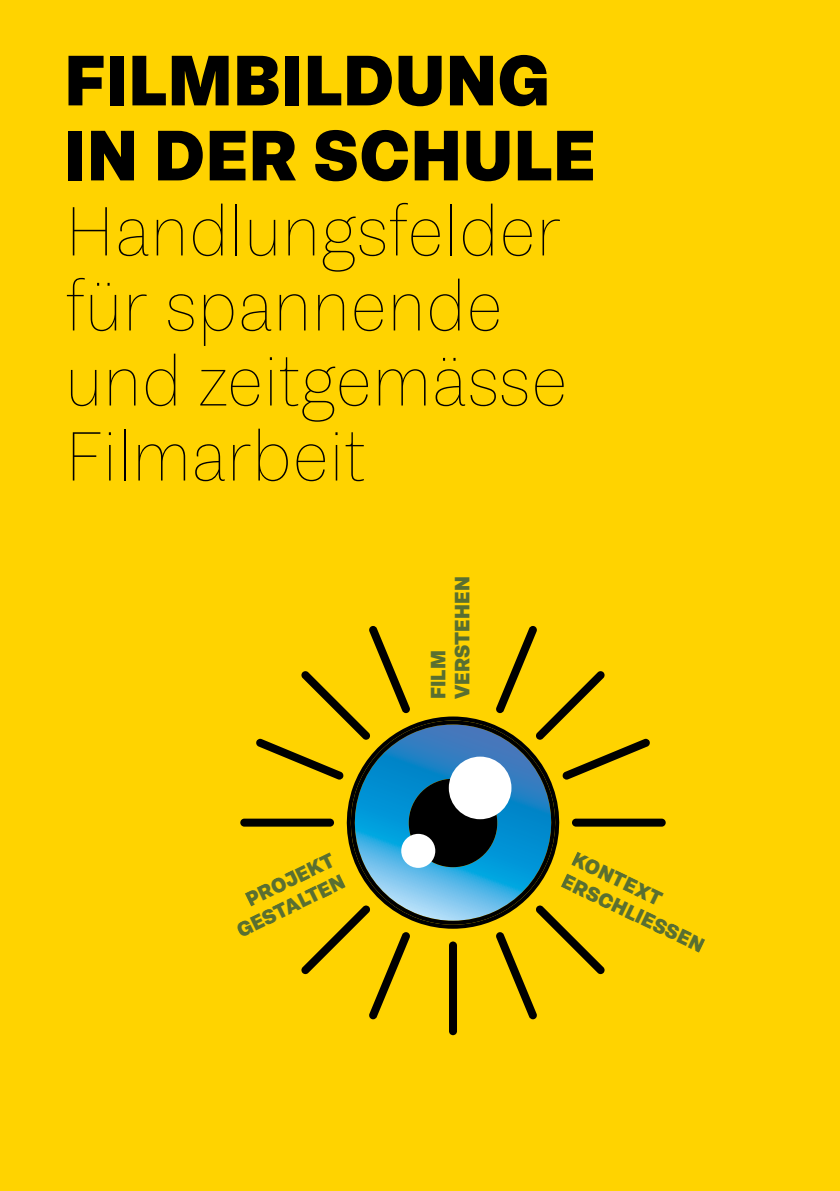
<style>
.page{position:relative;width:840px;height:1191px;background:#fff}
.page>*{position:absolute;margin:0;border:0;box-sizing:border-box;transform-origin:0 0}
.t1{font:900 74px/75px "Passenger Sans";letter-spacing:.01em;color:#000}
.t2{font:100 72px/75px "Passenger Sans";letter-spacing:-.01em;color:#000}
.t3{font:900 21.6px/24px "Passenger Sans";letter-spacing:.01em;color:#596f31}
</style>
<div class="page">
<div style="left:0;top:0;width:839px;height:1191px;background:#ffd300"></div>
<div style="left:449px;top:941px;width:8px;height:94px;background:#000;border-radius:4px"></div>
<svg style="left:240px;top:626px;width:426px;height:393px"></svg>
<p class="t1" style="left:64px;top:42px;width:532px">FILMBILDUNG<br>IN DER SCHULE</p>
<p class="t2" style="left:64px;top:193px;width:505px">Handlungsfelder für spannende und zeit gemässe<br>Filmarbeit</p>
<p class="t3" style="left:222px;top:899px;width:119px;text-align:right;rotate:-26deg">PROJEKT<br>GESTALTEN</p>
<p class="t3" style="left:425px;top:699px;width:124px;rotate:-90deg">FILM<br>VERSTEHEN</p>
<p class="t3" style="left:577px;top:847px;width:157px;rotate:25deg">KONTEXT<br>ERSCHLIESSEN</p>
</div>
